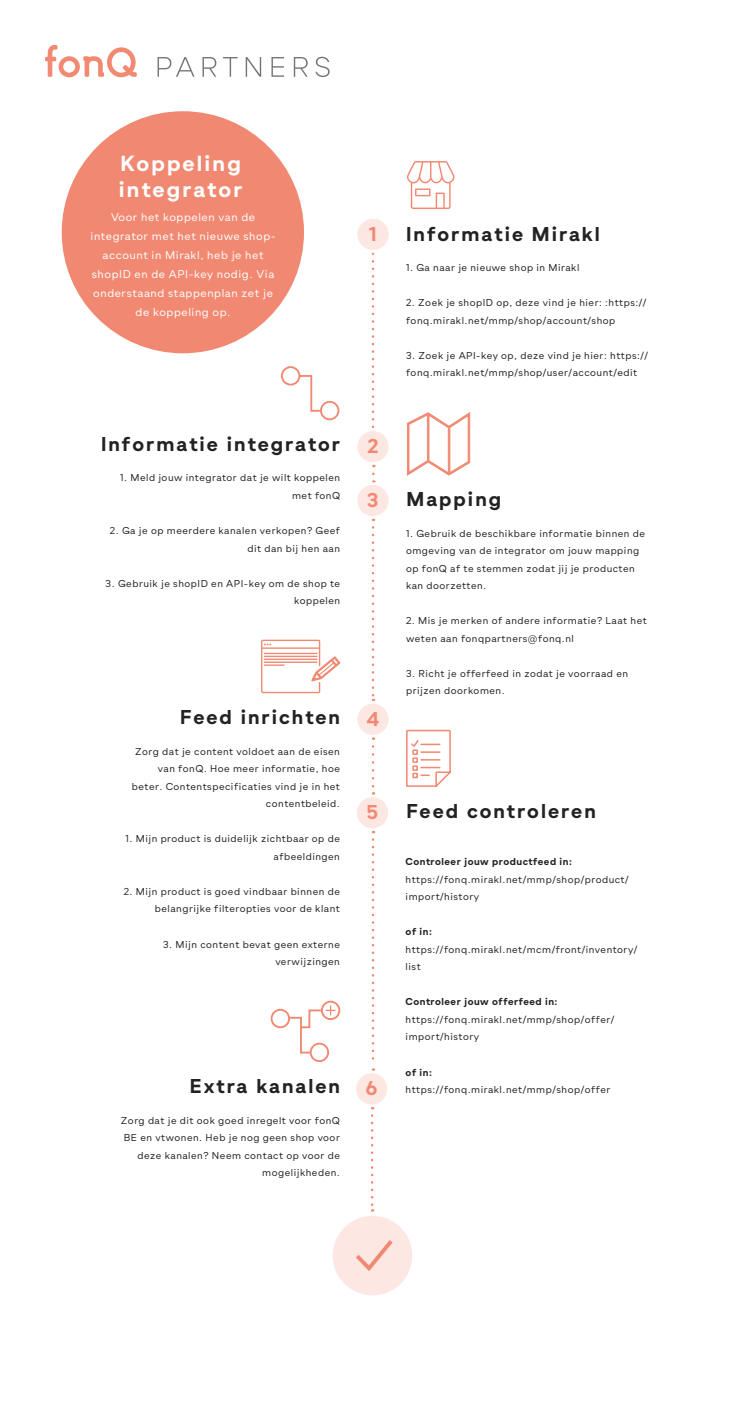
<style>
.page{position:relative;width:745px;height:1418px;background:#fff}
.page>*{position:absolute;margin:0;border:0;box-sizing:border-box;transform-origin:0 0}
.t1{font:700 21.88px "Gramatika";letter-spacing:.1em;color:#fff}
.t2{font:700 20px "Gramatika";letter-spacing:.1em;color:#232222}
.t3{font:700 20px "Gramatika";color:#f18972}
.t4{font:11.25px/19px "Gramatika";letter-spacing:.05em;color:#fff;text-align:center}
.t5{font:10px/17.5px "Gramatika";letter-spacing:.05em;color:#232222}
.t6{font:700 10px "Gramatika";letter-spacing:.05em;color:#232222}
</style>
<div class="page">
<svg style="left:371px;top:252px;width:3px;height:176px"></svg>
<div style="left:62px;top:111px;width:242px;height:242px;background:#f18972;border-radius:50%"></div>
<div style="left:356px;top:430px;width:33px;height:33px;background:#fce7e3;border-radius:50%"></div>
<div style="left:354px;top:428px;width:37px;height:37px;border:2px solid #fff;border-radius:50%"></div>
<svg style="left:371px;top:527px;width:3px;height:174px"></svg>
<svg style="left:371px;top:839px;width:3px;height:231px"></svg>
<svg style="left:45px;top:45px;width:92px;height:32px"></svg>
<svg style="left:157px;top:57px;width:172px;height:20px"></svg>
<div style="left:356px;top:702px;width:33px;height:34px;background:#fce7e3;border-radius:50%"></div>
<div style="left:354px;top:701px;width:37px;height:36px;border:2px solid #fff;border-radius:50%"></div>
<div style="left:355px;top:796px;width:34px;height:33px;background:#fce7e3;border-radius:50%"></div>
<div style="left:354px;top:794px;width:36px;height:36px;border:2px solid #fff;border-radius:50%"></div>
<div style="left:356px;top:483px;width:33px;height:34px;background:#fce7e3;border-radius:50%"></div>
<div style="left:354px;top:482px;width:37px;height:36px;border:2px solid #fff;border-radius:50%"></div>
<svg style="left:371px;top:746px;width:3px;height:48px"></svg>
<div style="left:356px;top:217px;width:33px;height:34px;background:#fce7e3;border-radius:50%"></div>
<div style="left:354px;top:216px;width:37px;height:36px;border:2px solid #fff;border-radius:50%"></div>
<svg style="left:407px;top:161px;width:47px;height:48px"></svg>
<svg style="left:298px;top:374px;width:22px;height:38px"></svg>
<div style="left:281px;top:366px;width:19px;height:19px;border:2px solid #f18972;border-radius:50%"></div>
<div style="left:320px;top:401px;width:19px;height:19px;border:2px solid #f18972;border-radius:50%"></div>
<svg style="left:406px;top:412px;width:64px;height:63px"></svg>
<svg style="left:311px;top:656px;width:29px;height:25px"></svg>
<div style="left:261px;top:639px;width:59px;height:54px;border:1px solid #f18972"></div>
<svg style="left:264px;top:643px;width:7px;height:2px"></svg>
<hr style="left:262px;top:647px;width:57px;height:2px;background:#f18972">
<hr style="left:264px;top:652px;width:53px;height:2px;background:#f18972">
<hr style="left:264px;top:655px;width:53px;height:2px;background:#f18972">
<hr style="left:264px;top:658px;width:53px;height:2px;background:#f18972">
<hr style="left:264px;top:661px;width:53px;height:2px;background:#f18972">
<hr style="left:264px;top:664px;width:20px;height:2px;background:#f18972">
<svg style="left:406px;top:729px;width:45px;height:58px"></svg>
<div style="left:270px;top:1008px;width:20px;height:20px;border:2px solid #f18972;border-radius:50%"></div>
<div style="left:309px;top:1042px;width:20px;height:20px;border:2px solid #f18972;border-radius:50%"></div>
<div style="left:321px;top:1000px;width:19px;height:20px;border:2px solid #f18972;border-radius:50%"></div>
<svg style="left:287px;top:1005px;width:48px;height:49px"></svg>
<div style="left:329px;top:1212px;width:86px;height:86px;background:#fce7e3;border-radius:50%"></div>
<div style="left:326px;top:1209px;width:92px;height:92px;border:6px solid #fff;border-radius:50%"></div>
<svg style="left:356px;top:1240px;width:37px;height:31px"></svg>
<div style="left:354px;top:1072px;width:34px;height:33px;background:#fce7e3;border-radius:50%"></div>
<div style="left:353px;top:1070px;width:36px;height:36px;border:2px solid #fff;border-radius:50%"></div>
<svg style="left:370px;top:1115px;width:3px;height:96px"></svg>
<p class="t1" style="left:120px;top:147px;width:122px">Koppeling</p>
<p class="t1" style="left:119px;top:173px;width:125px">integrator</p>
<p class="t4" style="left:90px;top:208px;width:186px">Voor het koppelen van de integrator met het nieuwe shop&shy;account in Mirakl, heb je het shopID en de API-key nodig. Via onderstaand stappenplan zet je de koppeling op.</p>
<p class="t3" style="left:369px;top:219px;width:9px">1</p>
<p class="t2" style="left:101px;top:429px;width:240px">Informatie integrator</p>
<p class="t5" style="left:120px;top:469px;width:221px;text-align:right">1. Meld jouw integrator dat je wilt koppelen met fonQ</p>
<p class="t5" style="left:110px;top:522px;width:232px;text-align:right">2. Ga je op meerdere kanalen verkopen? Geef dit dan bij hen aan</p>
<p class="t5" style="left:105px;top:574px;width:236px;text-align:right">3. Gebruik je shopID en API-key om de shop te koppelen</p>
<p class="t3" style="left:367px;top:431px;width:13px">2</p>
<p class="t3" style="left:367px;top:485px;width:13px">3</p>
<p class="t2" style="left:180px;top:702px;width:161px">Feed inrichten</p>
<p class="t5" style="left:132px;top:742px;width:209px;text-align:right">Zorg dat je content voldoet aan de eisen van fonQ. Hoe meer informatie, hoe beter. Contentspecificaties vind je in het contentbeleid.</p>
<p class="t5" style="left:125px;top:830px;width:216px;text-align:right">1. Mijn product is duidelijk zichtbaar op de afbeeldingen</p>
<p class="t5" style="left:124px;top:882px;width:217px;text-align:right">2. Mijn product is goed vindbaar binnen de belangrijke filteropties voor de klant</p>
<p class="t5" style="left:163px;top:935px;width:178px;text-align:right">3. Mijn content bevat geen externe verwijzingen</p>
<p class="t3" style="left:366px;top:704px;width:14px">4</p>
<p class="t3" style="left:366px;top:797px;width:13px">5</p>
<p class="t2" style="left:406px;top:219px;width:195px">Informatie Mirakl</p>
<p class="t5" style="left:406px;top:259px;width:175px">1. Ga naar je nieuwe shop in Mirakl</p>
<p class="t5" style="left:406px;top:294px;width:242px">2. Zoek je shopID op, deze vind je hier: :https:// fonq.mirakl.net/mmp/shop/account/shop</p>
<p class="t5" style="left:406px;top:346px;width:243px">3. Zoek je API-key op, deze vind je hier: https:// fonq.mirakl.net/mmp/shop/user/account/edit</p>
<p class="t2" style="left:406px;top:484px;width:96px">Mapping</p>
<p class="t5" style="left:406px;top:524px;width:240px">1. Gebruik de beschikbare informatie binnen de omgeving van de integrator om jouw mapping op fonQ af te stemmen zodat jij je producten kan doorzetten.</p>
<p class="t5" style="left:406px;top:612px;width:242px">2. Mis je merken of andere informatie? Laat het weten aan fonqpartners@fonq.nl</p>
<p class="t5" style="left:406px;top:664px;width:223px">3. Richt je offerfeed in zodat je voorraad en prijzen doorkomen.</p>
<p class="t2" style="left:406px;top:796px;width:191px">Feed controleren</p>
<p class="t6" style="left:405px;top:854px;width:168px">Controleer jouw productfeed in:</p>
<p class="t5" style="left:405px;top:870px;width:224px">https://fonq.mirakl.net/mmp/shop/product/ import/history</p>
<p class="t6" style="left:405px;top:924px;width:28px">of in:</p>
<p class="t5" style="left:405px;top:940px;width:233px">https://fonq.mirakl.net/mcm/front/inventory/ list</p>
<p class="t6" style="left:405px;top:994px;width:153px">Controleer jouw offerfeed in:</p>
<p class="t5" style="left:405px;top:1010px;width:210px">https://fonq.mirakl.net/mmp/shop/offer/ import/history</p>
<p class="t6" style="left:405px;top:1064px;width:28px">of in:</p>
<p class="t2" style="left:190px;top:1071px;width:152px">Extra kanalen</p>
<p class="t3" style="left:366px;top:1073px;width:13px">6</p>
<p class="t5" style="left:405px;top:1080px;width:206px">https://fonq.mirakl.net/mmp/shop/offer</p>
<p class="t5" style="left:121px;top:1111px;width:220px;text-align:right">Zorg dat je dit ook goed inregelt voor fonQ BE en vtwonen. Heb je nog geen shop voor deze kanalen? Neem contact op voor de mogelijkheden.</p>
</div>
